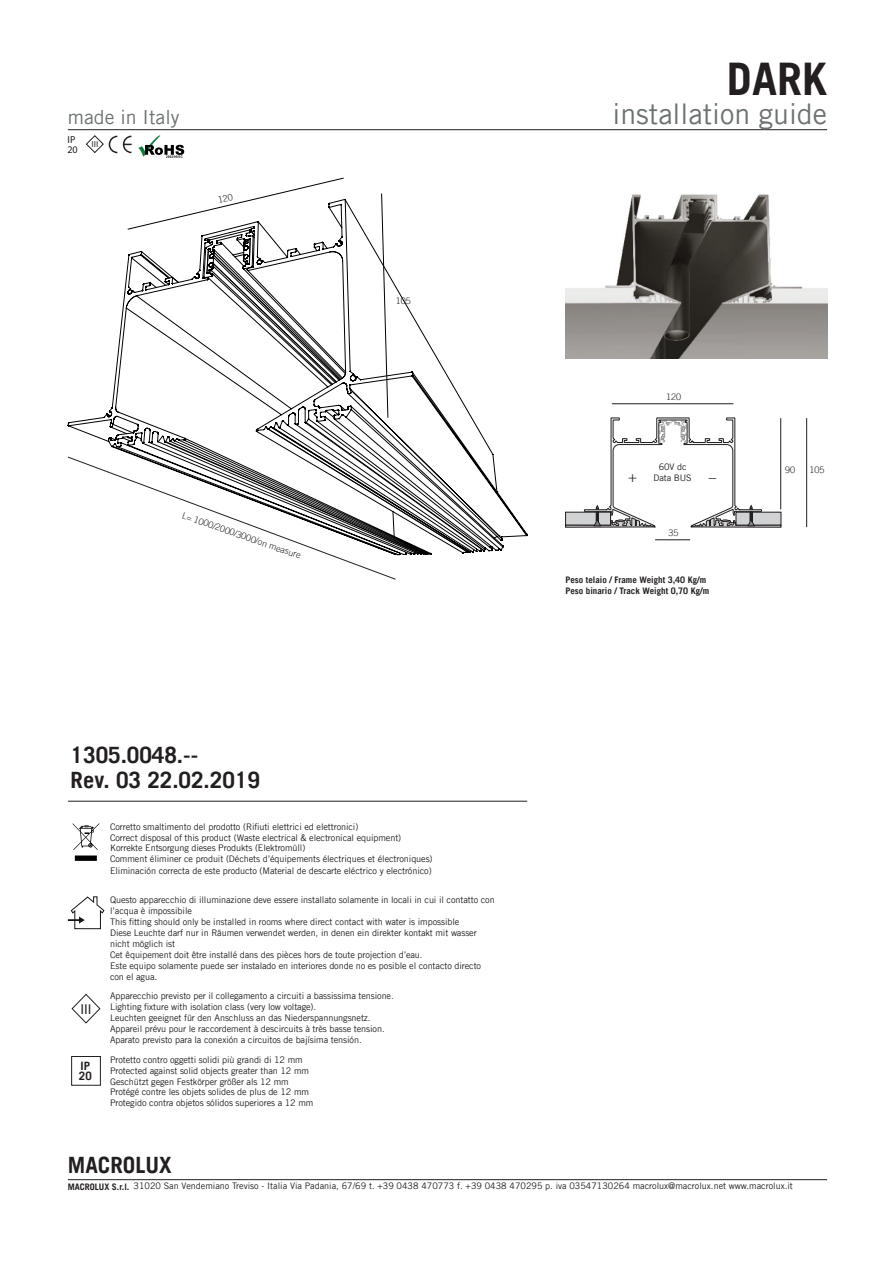
<style>
.page{position:relative;width:893px;height:1263px;background:#fff}
.page>*{position:absolute;margin:0;border:0;box-sizing:border-box;transform-origin:0 0}
.t1{font:700 45px "Trade Gothic LT";color:#231f20}
.t2{font:28.5px "Trade Gothic LT";color:#6c7172}
.t3{font:700 22.5px "Trade Gothic LT";color:#231f20}
.t4{font:19.5px "Trade Gothic LT";color:#6c7172}
.t5{font:300 15px "Trade Gothic LT";color:#231f20}
.t6{font:13.5px "Arial";color:#231f20}
.t7{font:700 11.55px "Trade Gothic LT";color:#231f20}
.t8{font:10.2px/10.2px "Myriad Pro";color:#231f20}
.t9{font:9.15px/10.9px "Trade Gothic LT";letter-spacing:-.01em;color:#231f20}
.t10{font:9px "Trade Gothic LT";color:#231f20}
.t11{font:700 9px "Trade Gothic LT";color:#231f20}
.t12{font:300 9px "Trade Gothic LT";color:#231f20}
.t13{font:8.1px "Arial";color:#231f20}
.s1{font-size:9.9px}
</style>
<div class="page">
<img style="left:565px;top:194px;width:262px;height:164px">
<hr style="left:68px;top:129px;width:759px;height:1px;background:#231f20">
<svg style="left:73px;top:823px;width:26px;height:38px"></svg>
<svg style="left:68px;top:896px;width:36px;height:33px"></svg>
<div style="left:71px;top:1056px;width:30px;height:29px;border:1px solid #231f20"></div>
<hr style="left:68px;top:801px;width:459px;height:1px;background:#231f20">
<hr style="left:68px;top:1179px;width:759px;height:1px;background:#231f20">
<svg style="left:71px;top:993px;width:30px;height:31px"></svg>
<hr style="left:655px;top:539px;width:35px;height:1px;background:#231f20">
<hr style="left:612px;top:403px;width:121px;height:1px;background:#231f20">
<hr style="left:806px;top:418px;width:1px;height:109px;background:#231f20">
<svg style="left:565px;top:417px;width:216px;height:111px"></svg>
<svg style="left:86px;top:135px;width:98px;height:23px"></svg>
<svg style="left:67px;top:178px;width:461px;height:402px"></svg>
<p class="t1" style="left:727px;top:51px;width:102px">DARK</p>
<p class="t4" style="left:68px;top:105px;width:113px">made in Italy</p>
<p class="t2" style="left:612px;top:97px;width:216px">installation guide</p>
<p class="t8" style="left:67px;top:134px;width:12px">IP<br>20</p>
<p class="t13" style="left:91px;top:139px;width:8px">III</p>
<p class="t12" style="left:184px;top:510px;width:126px;rotate:19deg">L= 1000/2000/3000/on measure</p>
<p class="t12" style="left:396px;top:295px;width:17px">105</p>
<p class="t12" style="left:666px;top:391px;width:17px">120</p>
<p class="t10" style="left:659px;top:461px;width:29px">60V dc</p>
<p class="t10" style="left:654px;top:472px;width:40px">Data BUS</p>
<p class="t5" style="left:628px;top:468px;width:10px">+</p>
<p class="t5" style="left:709px;top:463px;width:9px">_</p>
<p class="t12" style="left:669px;top:528px;width:12px">35</p>
<p class="t11" style="left:565px;top:574px;width:142px">Peso telaio / Frame Weight 3,40 Kg/m</p>
<p class="t11" style="left:565px;top:585px;width:145px">Peso binario / Track Weight 0,70 Kg/m</p>
<p class="t12" style="left:785px;top:465px;width:12px">90</p>
<p class="t12" style="left:809px;top:465px;width:17px">105</p>
<p class="t3" style="left:71px;top:741px;width:129px">1305.0048.--</p>
<p class="t3" style="left:71px;top:766px;width:191px">Rev. 03 22.02.2019</p>
<h3 class="t6" style="left:81px;top:1000px;width:12px">III</h3>
<p class="t7" style="left:81px;top:1058px;width:11px">IP</p>
<p class="t7" style="left:79px;top:1069px;width:14px">20</p>
<p class="t9" style="left:110px;top:821px;width:250px">Corretto smaltimento del prodotto (Rifiuti elettrici ed elettronici)</p>
<p class="t9" style="left:110px;top:832px;width:293px">Correct disposal of this product (Waste electrical &amp; electronical equipment)</p>
<p class="t9" style="left:110px;top:842px;width:197px">Korrekte Entsorgung dieses Produkts (Elektromüll)</p>
<p class="t9" style="left:110px;top:853px;width:324px">Comment éliminer ce produit (Déchets d’équipements électriques et électroniques)</p>
<p class="t9" style="left:110px;top:865px;width:323px">Eliminación correcta de este producto (Material de descarte eléctrico y electrónico)</p>
<p class="t9" style="left:110px;top:894px;width:386px">Questo apparecchio di illuminazione deve essere installato solamente in locali in cui il contatto con l’acqua è impossibile</p>
<p class="t9" style="left:110px;top:916px;width:351px">This fitting should only be installed in rooms where direct contact with water is impossible</p>
<p class="t9" style="left:110px;top:927px;width:368px">Diese Leuchte darf nur in Räumen verwendet werden, in denen ein direkter kontakt mit wasser nicht möglich ist</p>
<p class="t9" style="left:110px;top:949px;width:314px">Cet êquipement doit être installé dans des pièces hors de toute projection d’eau.</p>
<p class="t9" style="left:110px;top:959px;width:373px;line-height:11.9px">Este equipo solamente puede ser instalado en interiores donde no es posible el contacto directo con el agua<span class="s1">.</span></p>
<p class="t9" style="left:110px;top:991px;width:285px">Apparecchio previsto per il collegamento a circuiti a bassissima tensione.</p>
<p class="t9" style="left:110px;top:1001px;width:208px">Lighting fixture with isolation class (very low voltage).</p>
<p class="t9" style="left:110px;top:1012px;width:262px">Leuchten geeignet für den Anschluss an das Niederspannungsnetz.</p>
<p class="t9" style="left:110px;top:1023px;width:276px">Appareil prévu pour le raccordement à descircuits à très basse tension.</p>
<p class="t9" style="left:110px;top:1034px;width:253px">Aparato previsto para la conexión a circuitos de bajísima tensión.</p>
<p class="t9" style="left:110px;top:1054px;width:194px">Protetto contro oggetti solidi più grandi di 12 mm</p>
<p class="t9" style="left:110px;top:1065px;width:200px">Protected against solid objects greater than 12 mm</p>
<p class="t9" style="left:110px;top:1076px;width:180px">Geschützt gegen Festkörper größer als 12 mm</p>
<p class="t9" style="left:110px;top:1086px;width:200px">Protégé contre les objets solides de plus de 12 mm</p>
<p class="t9" style="left:110px;top:1097px;width:205px">Protegido contra objetos sólidos superiores a 12 mm</p>
<p class="t3" style="left:68px;top:1151px;width:105px">MACROLUX</p>
<p class="t11" style="left:68px;top:1181px;width:63px">MACROLUX S.r.l.</p>
<p class="t10" style="left:134px;top:1180px;width:661px">31020 San Vendemiano Treviso - Italia Via Padania, 67/69 t. +39 0438 470773 f. +39 0438 470295 p. iva 03547130264 macrolux@macrolux.net www.macrolux.it</p>
</div>
